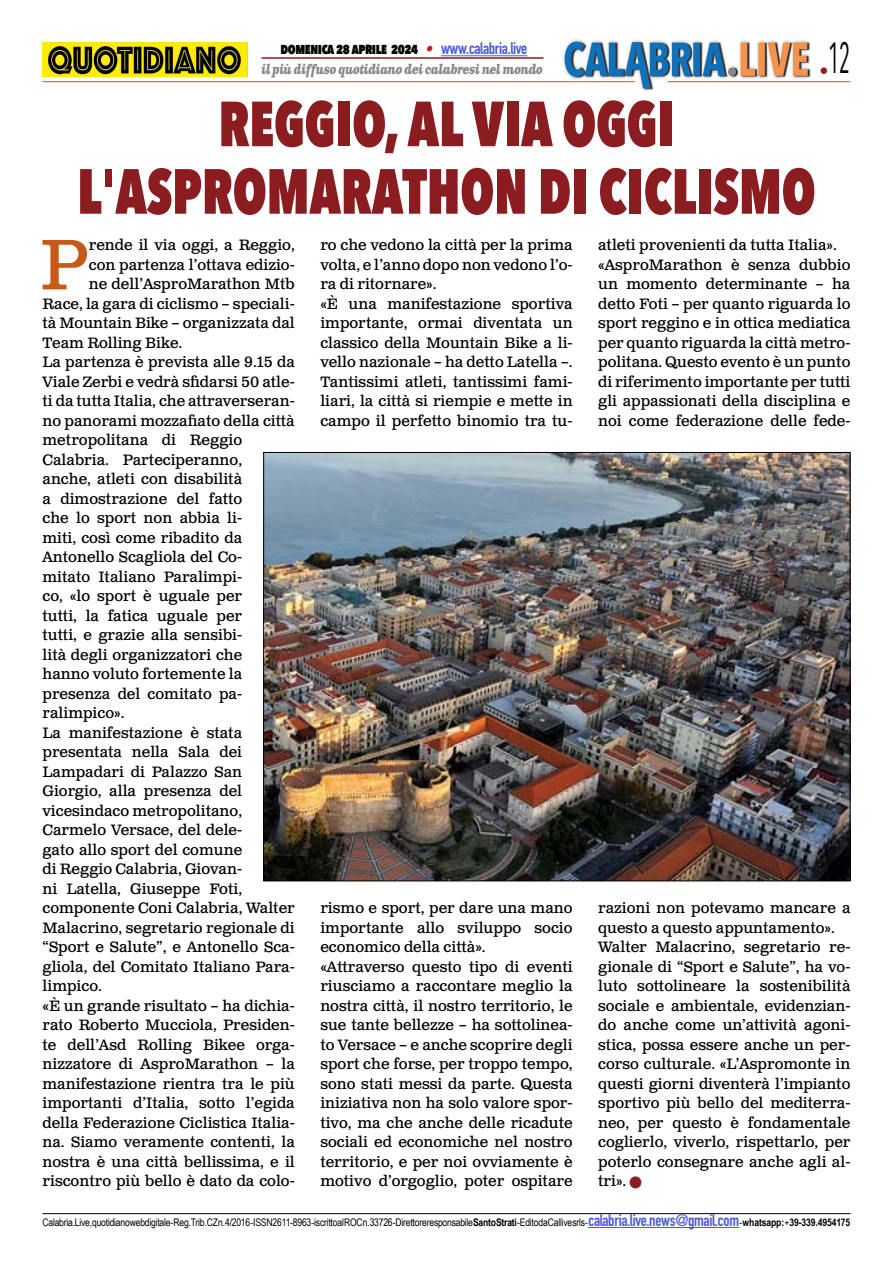
<style>
.page{position:relative;width:893px;height:1263px;background:#fff}
.page>*{position:absolute;margin:0;border:0;box-sizing:border-box;transform-origin:0 0}
.t1{font:71.25px "Clarendon Text Pro";color:#c85a19}
.t2{font:800 63px/67.5px "Avenir Next Condensed";color:#8b1c1f;text-align:center;scale:.84 1}
.t3{font:43.5px "Avenir Next Condensed";color:#000;scale:.55 1}
.t4{font:15px/19.5px "Clarendon Text Pro";color:#000}
.t5{font:800 15px "Avenir Next Condensed";letter-spacing:-.03em;color:#000;scale:.9 1}
.t6{font:italic 700 13.5px "Clarendon Text Pro";letter-spacing:-.05em;color:#878787;scale:.79 1}
.t7{font:10.5px "Arial Narrow";letter-spacing:-.02em;color:#000}
.s1{font-family:"Clarendon Text Pro";font-weight:700;font-style:italic;color:#ca181a}
.s2{font-family:"DIN Condensed";font-weight:700;font-size:16.5px;color:#4f5cd6}
.s3{color:#8b1c1f}
.s4{font-weight:700}
</style>
<div class="page">
<img style="left:563px;top:39px;width:248px;height:51px">
<hr style="left:43px;top:81px;width:592px;height:1px;background:#c85a19">
<hr style="left:668px;top:81px;width:182px;height:1px;background:#c85a19">
<hr style="left:441px;top:55px;width:86px;height:1px;background:#4f5cd6">
<hr style="left:261px;top:57px;width:282px;height:2px;background:#8b1c1f">
<img style="left:43px;top:42px;width:204px;height:35px">
<img style="left:265px;top:454px;width:583px;height:425px">
<hr style="left:43px;top:1213px;width:807px;height:1px;background:#000">
<hr style="left:588px;top:1227px;width:151px;height:1px;background:#4f5cd6">
<h3 class="t3" style="left:820px;top:20px;width:58px"><sub>•</sub>12</h3>
<p class="t5" style="left:281px;top:39px;width:276px">domenica 28 aprile 2024 <span class="s1">•</span> <span class="s2">www.calabria.live</span></p>
<p class="t6" style="left:261px;top:61px;width:358px">il più diffuso quotidiano dei calabresi nel mondo</p>
<h2 class="t2" style="left:77px;top:90px;width:880px">REGGIO, AL VIA OGGI<br>L'ASPROMARATHON DI CICLISMO</h2>
<h1 class="t1" style="left:40px;top:222px;width:51px">P</h1>
<p class="t4" style="left:89px;top:236px;width:207px">rende il via oggi, a Reggio,</p>
<p class="t4" style="left:598px;top:236px;width:254px">atleti provenienti da tutta Italia». «AsproMarathon è senza dubbio un momento determinante – ha detto Foti – per quanto riguarda lo sport reggino e in ottica mediatica per quanto riguarda la città metro&shy;politana. Questo evento è un punto di riferimento importante per tutti gli appassionati della disciplina e noi come federazione delle fede-</p>
<p class="t4" style="left:320px;top:236px;width:254px">ro che vedono la città per la prima volta, e l’anno dopo non vedono l’o&shy;ra di ritornare».<br>«È una manifestazione sportiva importante, ormai diventata un classico della Mountain Bike a li&shy;vello nazionale – ha detto Latella –.<br>Tantissimi atleti, tantissimi fami&shy;liari, la città si riempie e mette in campo il perfetto binomio tra tu-</p>
<p class="t4" style="left:89px;top:256px;width:207px">con partenza l’ottava edizio-</p>
<p class="t4" style="left:89px;top:275px;width:207px">ne dell’AsproMarathon Mtb</p>
<p class="t4" style="left:43px;top:295px;width:254px">Race, la gara di ciclismo – speciali-</p>
<p class="t4" style="left:43px;top:314px;width:254px">tà Mountain Bike – organizzata dal</p>
<p class="t4" style="left:43px;top:334px;width:141px">Team Rolling Bike.</p>
<p class="t4" style="left:43px;top:353px;width:254px">La partenza è prevista alle 9.15 da</p>
<p class="t4" style="left:43px;top:373px;width:254px">Viale Zerbi e vedrà sfidarsi 50 atle-</p>
<p class="t4" style="left:43px;top:392px;width:254px">ti da tutta Italia, che attraverseran-</p>
<p class="t4" style="left:43px;top:412px;width:254px">no panorami mozzafiato della città</p>
<p class="t4" style="left:43px;top:431px;width:201px">metropolitana di Reggio</p>
<p class="t4" style="left:43px;top:451px;width:201px">Calabria. Parteciperanno,</p>
<p class="t4" style="left:43px;top:470px;width:201px">anche, atleti con disabilità</p>
<p class="t4" style="left:43px;top:490px;width:201px">a dimostrazione del fatto</p>
<p class="t4" style="left:43px;top:509px;width:201px">che lo sport non abbia li-</p>
<p class="t4" style="left:43px;top:529px;width:201px">miti, così come ribadito da</p>
<p class="t4" style="left:43px;top:548px;width:201px">Antonello Scagliola del Co-</p>
<p class="t4" style="left:43px;top:568px;width:201px">mitato Italiano Paralimpi-</p>
<p class="t4" style="left:43px;top:587px;width:201px">co, «lo sport è uguale per</p>
<p class="t4" style="left:43px;top:607px;width:201px">tutti, la fatica uguale per</p>
<p class="t4" style="left:43px;top:626px;width:201px">tutti, e grazie alla sensibi-</p>
<p class="t4" style="left:43px;top:646px;width:201px">lità degli organizzatori che</p>
<p class="t4" style="left:43px;top:665px;width:201px">hanno voluto fortemente la</p>
<p class="t4" style="left:43px;top:685px;width:201px">presenza del comitato pa-</p>
<p class="t4" style="left:43px;top:704px;width:84px">ralimpico».</p>
<p class="t4" style="left:43px;top:724px;width:201px">La manifestazione è stata</p>
<p class="t4" style="left:43px;top:743px;width:201px">presentata nella Sala dei</p>
<p class="t4" style="left:43px;top:763px;width:201px">Lampadari di Palazzo San</p>
<p class="t4" style="left:43px;top:782px;width:201px">Giorgio, alla presenza del</p>
<p class="t4" style="left:43px;top:802px;width:201px">vicesindaco metropolitano,</p>
<p class="t4" style="left:43px;top:821px;width:201px">Carmelo Versace, del dele-</p>
<p class="t4" style="left:43px;top:841px;width:201px">gato allo sport del comune</p>
<p class="t4" style="left:43px;top:860px;width:201px">di Reggio Calabria, Giovan-</p>
<p class="t4" style="left:43px;top:880px;width:201px">ni Latella, Giuseppe Foti,</p>
<p class="t4" style="left:43px;top:899px;width:254px">componente Coni Calabria, Walter</p>
<p class="t4" style="left:43px;top:919px;width:254px">Malacrino, segretario regionale di</p>
<p class="t4" style="left:43px;top:938px;width:254px">“Sport e Salute”, e Antonello Sca-</p>
<p class="t4" style="left:43px;top:958px;width:254px">gliola, del Comitato Italiano Para-</p>
<p class="t4" style="left:43px;top:977px;width:61px">limpico.</p>
<p class="t4" style="left:43px;top:997px;width:254px">«È un grande risultato – ha dichia-</p>
<p class="t4" style="left:43px;top:1016px;width:254px">rato Roberto Mucciola, Presiden-</p>
<p class="t4" style="left:43px;top:1036px;width:254px">te dell’Asd Rolling Bikee orga-</p>
<p class="t4" style="left:43px;top:1055px;width:254px">nizzatore di AsproMarathon – la</p>
<p class="t4" style="left:43px;top:1075px;width:254px">manifestazione rientra tra le più</p>
<p class="t4" style="left:43px;top:1094px;width:254px">importanti d’Italia, sotto l’egida</p>
<p class="t4" style="left:43px;top:1114px;width:254px">della Federazione Ciclistica Italia-</p>
<p class="t4" style="left:43px;top:1133px;width:254px">na. Siamo veramente contenti, la</p>
<p class="t4" style="left:43px;top:1153px;width:254px">nostra è una città bellissima, e il</p>
<p class="t4" style="left:43px;top:1172px;width:254px">riscontro più bello è dato da colo-</p>
<p class="t4" style="left:320px;top:899px;width:254px">rismo e sport, per dare una mano importante allo sviluppo socio economico della città». «Attraverso questo tipo di eventi riusciamo a raccontare meglio la nostra città, il nostro territorio, le sue tante bellezze – ha sottolinea&shy;to Versace – e anche scoprire degli sport che forse, per troppo tempo, sono stati messi da parte. Questa iniziativa non ha solo valore spor&shy;tivo, ma che anche delle ricadute sociali ed economiche nel nostro territorio, e per noi ovviamente è motivo d’orgoglio, poter ospitare</p>
<p class="t4" style="left:598px;top:899px;width:254px">razioni non potevamo mancare a questo a questo appuntamento».<br>Walter Malacrino, segretario re&shy;gionale di “Sport e Salute”, ha vo&shy;luto sottolineare la sostenibilità sociale e ambientale, evidenzian&shy;do anche come un’attività agoni&shy;stica, possa essere anche un per&shy;corso culturale. «L’Aspromonte in questi giorni diventerà l’impianto sportivo più bello del mediterra&shy;neo, per questo è fondamentale coglierlo, viverlo, rispettarlo, per poterlo consegnare anche agli al&shy;tri». <span class="s3">■</span></p>
<p class="t7" style="left:43px;top:1214px;width:809px">Calabria.Live, quotidiano webdigitale - Reg. Trib. CZ n. 4/2016 - ISSN 2611-8963 - iscritto al ROC n. 33726 - Direttore responsabile <span class="s4">Santo Strati</span> - Edito da Callive srls - <span class="s2">calabria.live.news@gmail.com</span> - <span class="s4">whatsapp:</span> +<span class="s4">39-339.4954175</span></p>
</div>
